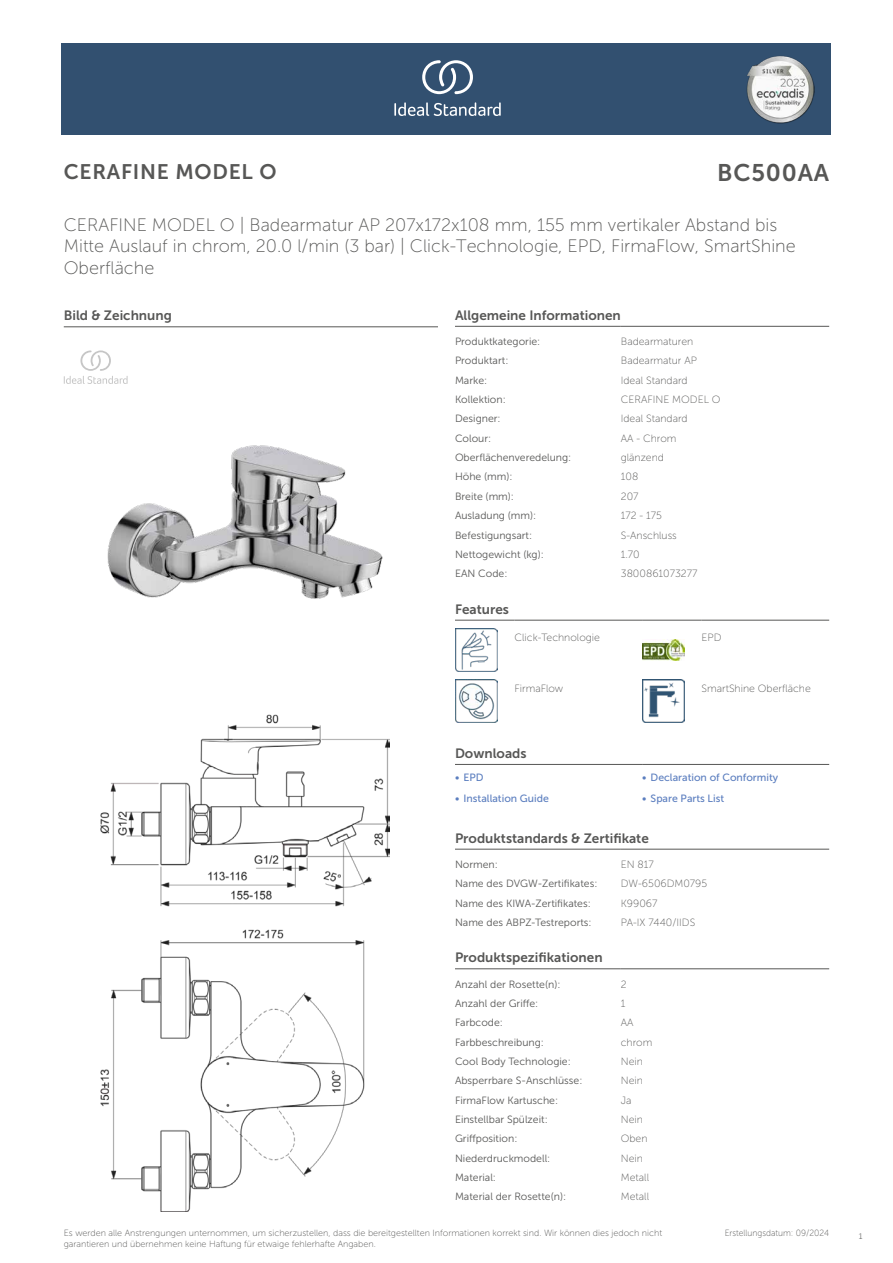
<style>
.page{position:relative;width:893px;height:1263px;background:#fff}
.page>*{position:absolute;margin:0;border:0;box-sizing:border-box;transform-origin:0 0}
.t1{font:24px "Museo Sans 700";letter-spacing:.035em;color:#575756}
.t2{font:21px "Museo Sans 700";letter-spacing:.035em;color:#575756}
.t3{font:18px/21.6px "Museo Sans 100";color:#575756}
.t4{font:13.5px "Museo Sans 700";color:#575756}
.t5{font:10.5px "Museo Sans 300";color:#575756}
.t6{font:10.5px "Museo Sans 100";color:#575756}
.t7{font:10.5px "Museo Sans 500";color:#5b7ebf}
.t8{font:9px/10.8px "Museo Sans 100";color:#575756}
.t9{font:9px "Museo Sans 100";color:#575756;scale:.95 1}
.t10{font:300 9px "Calibri";color:#575756;scale:.95 1}
</style>
<div class="page">
<div style="left:62px;top:43px;width:769px;height:91px;background:#325070"></div>
<hr style="left:455px;top:326px;width:166px;height:1px;background:#575756">
<hr style="left:621px;top:326px;width:208px;height:1px;background:#575756">
<hr style="left:455px;top:620px;width:59px;height:1px;background:#575756">
<hr style="left:514px;top:620px;width:128px;height:1px;background:#575756">
<hr style="left:642px;top:620px;width:60px;height:1px;background:#575756">
<hr style="left:702px;top:620px;width:127px;height:1px;background:#575756">
<img style="left:455px;top:629px;width:42px;height:42px">
<img style="left:642px;top:640px;width:43px;height:20px">
<img style="left:455px;top:680px;width:42px;height:42px">
<img style="left:642px;top:680px;width:43px;height:42px">
<hr style="left:455px;top:764px;width:187px;height:1px;background:#575756">
<hr style="left:642px;top:764px;width:187px;height:1px;background:#575756">
<hr style="left:455px;top:849px;width:166px;height:1px;background:#575756">
<hr style="left:621px;top:849px;width:208px;height:1px;background:#575756">
<hr style="left:455px;top:968px;width:166px;height:1px;background:#575756">
<hr style="left:621px;top:968px;width:208px;height:1px;background:#575756">
<img style="left:100px;top:714px;width:290px;height:497px">
<hr style="left:64px;top:327px;width:374px;height:1px;background:#575756">
<svg style="left:64px;top:350px;width:64px;height:34px"></svg>
<img style="left:107px;top:445px;width:275px;height:154px">
<svg style="left:394px;top:102px;width:107px;height:14px"></svg>
<svg style="left:422px;top:60px;width:51px;height:34px"></svg>
<img style="left:746px;top:56px;width:68px;height:67px">
<h2 class="t2" style="left:64px;top:160px;width:214px">CERAFINE MODEL O</h2>
<h1 class="t1" style="left:717px;top:160px;width:114px">BC500AA</h1>
<h3 class="t3" style="left:64px;top:214px;width:733px">CERAFINE MODEL O | Badearmatur AP 207x172x108 mm, 155 mm vertikaler Abstand bis<br>Mitte Auslauf in chrom, 20.0 l/min (3 bar) | Click-Technologie, EPD, FirmaFlow, SmartShine<br>Oberfläche</h3>
<p class="t4" style="left:64px;top:308px;width:110px">Bild &amp; Zeichnung</p>
<p class="t4" style="left:455px;top:308px;width:167px">Allgemeine Informationen</p>
<p class="t5" style="left:455px;top:336px;width:87px">Produktkategorie:</p>
<p class="t6" style="left:621px;top:336px;width:74px">Badearmaturen</p>
<p class="t5" style="left:455px;top:355px;width:55px">Produktart:</p>
<p class="t6" style="left:621px;top:355px;width:78px">Badearmatur AP</p>
<p class="t5" style="left:455px;top:374px;width:34px">Marke:</p>
<p class="t6" style="left:621px;top:374px;width:68px">Ideal Standard</p>
<p class="t5" style="left:455px;top:394px;width:52px">Kollektion:</p>
<p class="t6" style="left:621px;top:394px;width:101px">CERAFINE MODEL O</p>
<p class="t5" style="left:455px;top:413px;width:47px">Designer:</p>
<p class="t6" style="left:621px;top:413px;width:68px">Ideal Standard</p>
<p class="t5" style="left:455px;top:432px;width:38px">Colour:</p>
<p class="t6" style="left:621px;top:433px;width:57px">AA - Chrom</p>
<p class="t5" style="left:455px;top:452px;width:118px">Oberflächenveredelung:</p>
<p class="t6" style="left:621px;top:452px;width:45px">glänzend</p>
<p class="t5" style="left:455px;top:471px;width:59px">Höhe (mm):</p>
<p class="t6" style="left:621px;top:471px;width:19px">108</p>
<p class="t5" style="left:455px;top:491px;width:61px">Breite (mm):</p>
<p class="t6" style="left:621px;top:491px;width:19px">207</p>
<p class="t5" style="left:455px;top:510px;width:83px">Ausladung (mm):</p>
<p class="t6" style="left:621px;top:510px;width:43px">172 - 175</p>
<p class="t5" style="left:455px;top:529px;width:79px">Befestigungsart:</p>
<p class="t6" style="left:621px;top:529px;width:58px">S-Anschluss</p>
<p class="t5" style="left:455px;top:549px;width:90px">Nettogewicht (kg):</p>
<p class="t6" style="left:621px;top:549px;width:20px">1.70</p>
<p class="t5" style="left:455px;top:568px;width:54px">EAN Code:</p>
<p class="t6" style="left:621px;top:568px;width:78px">3800861073277</p>
<p class="t4" style="left:455px;top:602px;width:55px">Features</p>
<p class="t6" style="left:514px;top:632px;width:87px">Click-Technologie</p>
<p class="t6" style="left:702px;top:632px;width:21px">EPD</p>
<p class="t6" style="left:514px;top:683px;width:50px">FirmaFlow</p>
<p class="t6" style="left:702px;top:683px;width:111px">SmartShine Oberfläche</p>
<p class="t4" style="left:455px;top:746px;width:73px">Downloads</p>
<p class="t7" style="left:455px;top:772px;width:30px">• EPD</p>
<p class="t7" style="left:642px;top:772px;width:138px">• Declaration of Conformity</p>
<p class="t7" style="left:455px;top:793px;width:95px">• Installation Guide</p>
<p class="t7" style="left:642px;top:793px;width:84px">• Spare Parts List</p>
<p class="t4" style="left:455px;top:831px;width:195px">Produktstandards &amp; Zertifikate</p>
<p class="t5" style="left:455px;top:858px;width:44px">Normen:</p>
<p class="t6" style="left:621px;top:859px;width:35px">EN 817</p>
<p class="t5" style="left:455px;top:878px;width:144px">Name des DVGW-Zertifikates:</p>
<p class="t6" style="left:621px;top:878px;width:88px">DW-6506DM0795</p>
<p class="t5" style="left:455px;top:897px;width:137px">Name des KIWA-Zertifikates:</p>
<p class="t6" style="left:621px;top:897px;width:38px">K99067</p>
<p class="t5" style="left:455px;top:917px;width:138px">Name des ABPZ-Testreports:</p>
<p class="t6" style="left:621px;top:917px;width:76px">PA-IX 7440/IIDS</p>
<p class="t4" style="left:455px;top:950px;width:149px">Produktspezifikationen</p>
<p class="t5" style="left:455px;top:978px;width:107px">Anzahl der Rosette(n):</p>
<p class="t6" style="left:621px;top:978px;width:7px">2</p>
<p class="t5" style="left:455px;top:997px;width:85px">Anzahl der Griffe:</p>
<p class="t6" style="left:621px;top:998px;width:6px">1</p>
<p class="t5" style="left:455px;top:1017px;width:49px">Farbcode:</p>
<p class="t6" style="left:621px;top:1017px;width:14px">AA</p>
<p class="t5" style="left:455px;top:1036px;width:90px">Farbbeschreibung:</p>
<p class="t6" style="left:621px;top:1036px;width:33px">chrom</p>
<p class="t5" style="left:455px;top:1056px;width:117px">Cool Body Technologie:</p>
<p class="t6" style="left:621px;top:1056px;width:24px">Nein</p>
<p class="t5" style="left:455px;top:1075px;width:129px">Absperrbare S-Anschlüsse:</p>
<p class="t6" style="left:621px;top:1075px;width:24px">Nein</p>
<p class="t5" style="left:455px;top:1094px;width:105px">FirmaFlow Kartusche:</p>
<p class="t6" style="left:621px;top:1094px;width:12px">Ja</p>
<p class="t5" style="left:455px;top:1114px;width:94px">Einstellbar Spülzeit:</p>
<p class="t6" style="left:621px;top:1114px;width:24px">Nein</p>
<p class="t5" style="left:455px;top:1133px;width:64px">Griffposition:</p>
<p class="t6" style="left:621px;top:1133px;width:28px">Oben</p>
<p class="t5" style="left:455px;top:1152px;width:97px">Niederdruckmodell:</p>
<p class="t6" style="left:621px;top:1152px;width:24px">Nein</p>
<p class="t5" style="left:455px;top:1172px;width:43px">Material:</p>
<p class="t6" style="left:621px;top:1172px;width:30px">Metall</p>
<p class="t5" style="left:455px;top:1191px;width:113px">Material der Rosette(n):</p>
<p class="t6" style="left:621px;top:1191px;width:30px">Metall</p>
<p class="t8" style="left:64px;top:1227px;width:600px">Es werden alle Anstrengungen unternommen, um sicherzustellen, dass die bereitgestellten Informationen korrekt sind. Wir können dies jedoch nicht garantieren und übernehmen keine Haftung für etwaige fehlerhafte Angaben.</p>
<p class="t9" style="left:725px;top:1228px;width:111px">Erstellungsdatum: 09/2024</p>
<p class="t10" style="left:858px;top:1230px;width:6px">1</p>
</div>
